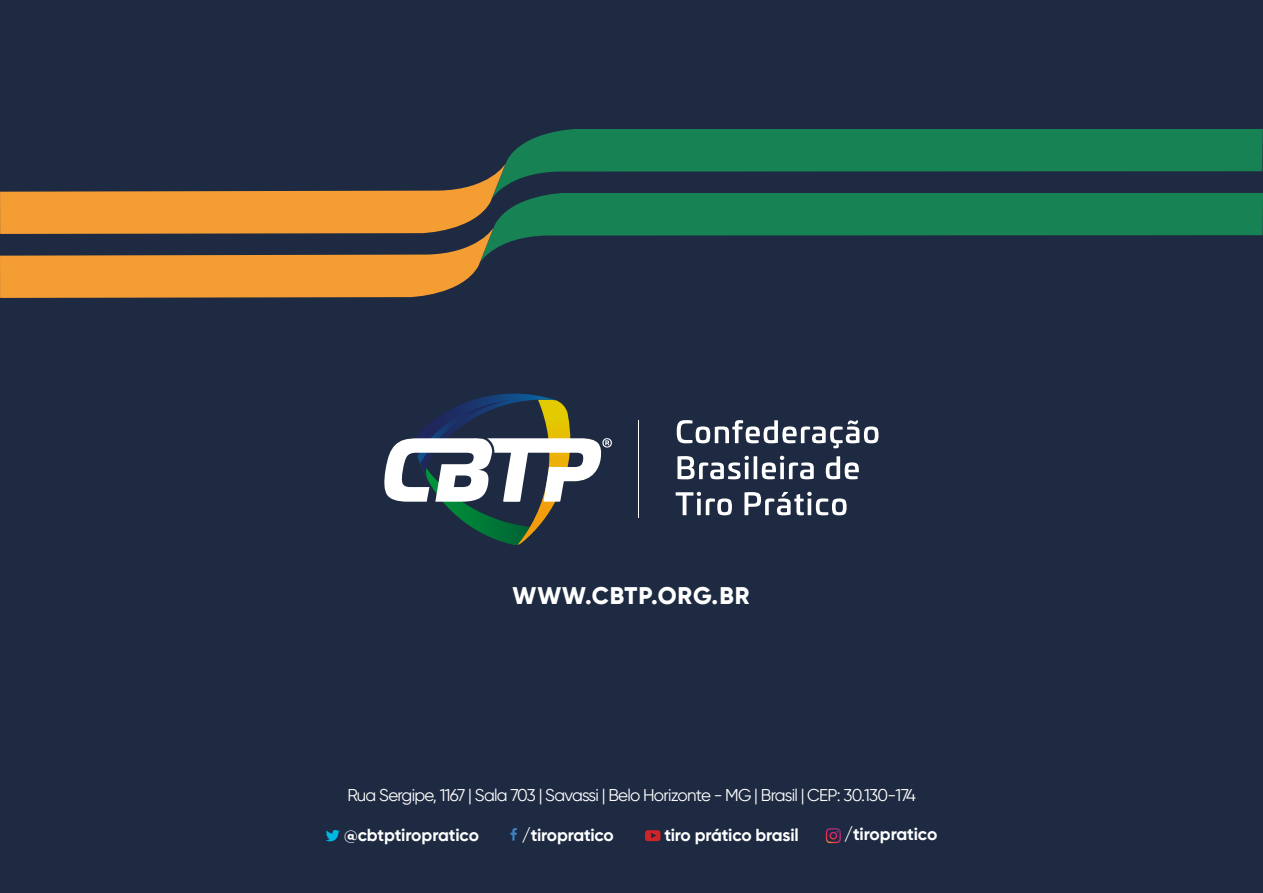
<style>
.page{position:relative;width:1263px;height:893px;background:#1e2a41}
.page>*{position:absolute;margin:0;border:0;box-sizing:border-box;transform-origin:0 0}
.t1{font:800 24px "Gilroy";letter-spacing:.04em;color:#fff}
.t2{font:700 17.4px "Gilroy";letter-spacing:-.01em;color:#fff}
.t3{font:16.95px "Gilroy";letter-spacing:-.045em;color:#fff}
</style>
<div class="page">
<svg style="left:384px;top:394px;width:228px;height:151px"></svg>
<hr style="left:638px;top:420px;width:1px;height:98px;background:#fff">
<svg style="left:677px;top:420px;width:201px;height:28px"></svg>
<svg style="left:677px;top:456px;width:72px;height:23px"></svg>
<hr style="left:754px;top:456px;width:3px;height:23px;background:#fff">
<svg style="left:762px;top:456px;width:52px;height:23px"></svg>
<svg style="left:826px;top:456px;width:33px;height:23px"></svg>
<svg style="left:676px;top:492px;width:56px;height:23px"></svg>
<svg style="left:744px;top:492px;width:102px;height:23px"></svg>
<svg style="left:510px;top:828px;width:7px;height:12px"></svg>
<svg style="left:326px;top:830px;width:14px;height:11px"></svg>
<svg style="left:645px;top:830px;width:15px;height:11px"></svg>
<svg style="left:826px;top:828px;width:15px;height:15px"></svg>
<svg style="left:505px;top:129px;width:758px;height:57px;fill:#178254"></svg>
<svg style="left:505px;top:193px;width:758px;height:51px;fill:#178254"></svg>
<svg style="left:0;top:164px;width:505px;height:134px"></svg>
<h1 class="t1" style="left:512px;top:580px;width:238px">WWW.CBTP.ORG.BR</h1>
<p class="t3" style="left:347px;top:785px;width:570px">Rua Sergipe, 1167 | Sala 703 | Savassi | Belo Horizonte - MG | Brasil | CEP: 30.130-174</p>
<p class="t2" style="left:344px;top:823px;width:136px">@cbtptiropratico</p>
<p class="t2" style="left:522px;top:823px;width:93px">/tiropratico</p>
<p class="t2" style="left:664px;top:824px;width:136px">tiro prático brasil</p>
<p class="t2" style="left:844px;top:823px;width:95px">/tiropratico</p>
</div>
